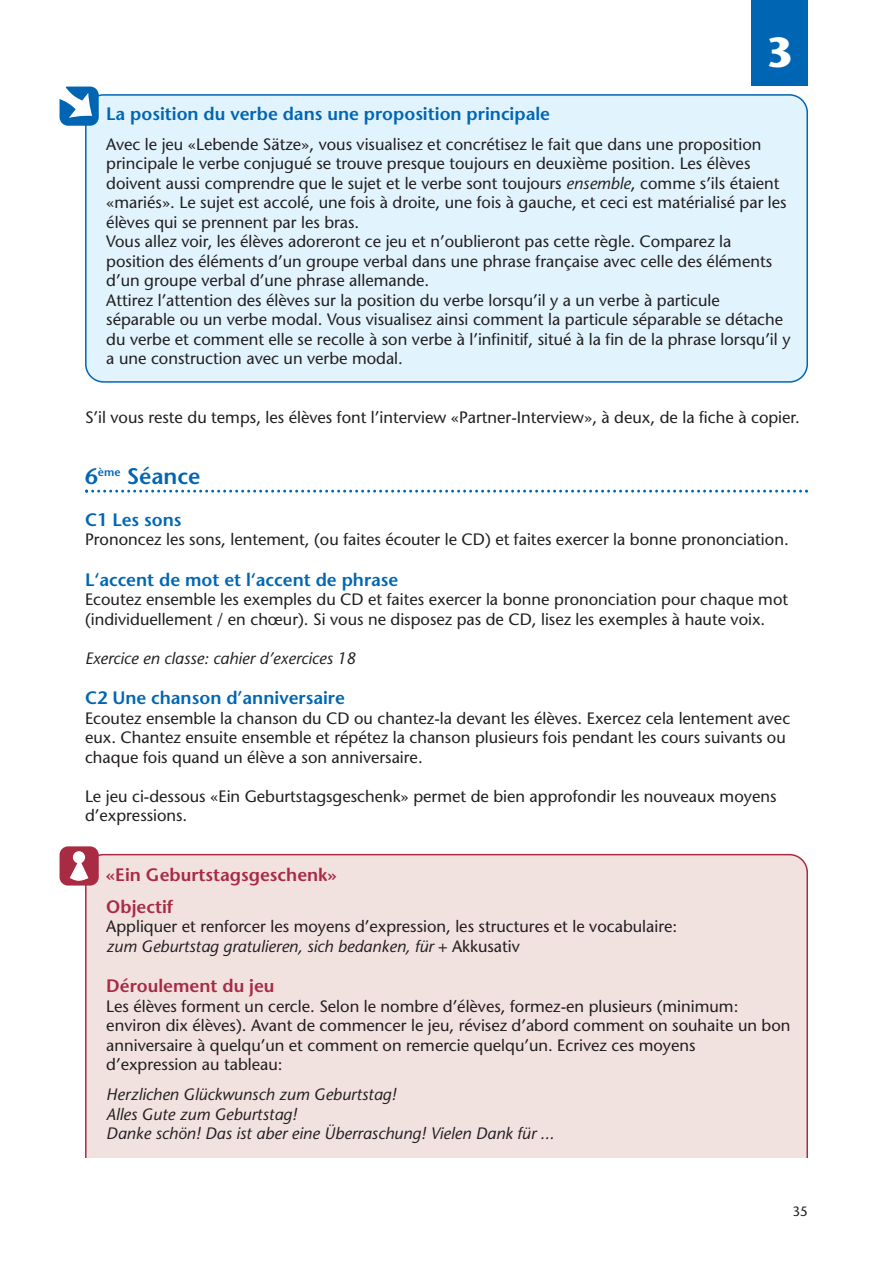
<style>
.page{position:relative;width:893px;height:1263px;background:#fff}
.page>*{position:absolute;margin:0;border:0;box-sizing:border-box;transform-origin:0 0}
.t1{font:700 42px "Stone Sans";color:#fff}
.t2{font:600 22.5px "Stone Sans";color:#0066b3}
.t3{font:600 18px "Stone Sans";color:#0066b3}
.t4{font:600 18px/31.5px "Stone Sans";color:#a82b43}
.t5{font:16.5px/19.5px "Stone Sans";color:#231f20}
.t6{font:italic 16.5px/19.5px "Stone Sans";color:#231f20}
.t7{font:13.5px "Stone Sans";color:#231f20}
.s1{font-style:italic}
</style>
<div class="page">
<div style="left:85px;top:854px;width:723px;height:304px;background:#f1e2df"></div>
<div style="left:60px;top:846px;width:39px;height:40px;background:#a82b43;border-radius:9px"></div>
<div style="left:73px;top:851px;width:12px;height:12px;background:#fff;border-radius:50%"></div>
<svg style="left:70px;top:862px;width:18px;height:19px"></svg>
<div style="left:85px;top:94px;width:723px;height:289px;background:#e1f3fd"></div>
<div style="left:60px;top:87px;width:39px;height:39px;background:#0066b3;border-radius:9px"></div>
<svg style="left:59px;top:86px;width:33px;height:32px"></svg>
<div style="left:751px;top:0;width:57px;height:85px;background:#0066b3"></div>
<svg style="left:85px;top:490px;width:723px;height:3px"></svg>
<h1 class="t1" style="left:766px;top:36px;width:28px">3</h1>
<p class="t3" style="left:106px;top:106px;width:445px">La position du verbe dans une proposition principale</p>
<p class="t5" style="left:106px;top:136px;width:686px">Avec le jeu «Lebende Sätze», vous visualisez et concrétisez le fait que dans une proposition principale le verbe conjugué se trouve presque toujours en deuxième position. Les élèves doivent aussi comprendre que le sujet et le verbe sont toujours <span class="s1">ensemble</span>, comme s’ils étaient «mariés». Le sujet est accolé, une fois à droite, une fois à gauche, et ceci est matérialisé par les élèves qui se prennent par les bras.<br>Vous allez voir, les élèves adoreront ce jeu et n’oublieront pas cette règle. Comparez la position des éléments d’un groupe verbal dans une phrase française avec celle des éléments d’un groupe verbal d’une phrase allemande.<br>Attirez l’attention des élèves sur la position du verbe lorsqu’il y a un verbe à particule séparable ou un verbe modal. Vous visualisez ainsi comment la particule séparable se détache du verbe et comment elle se recolle à son verbe à l’infinitif, situé à la fin de la phrase lorsqu’il y a une construction avec un verbe modal.</p>
<p class="t5" style="left:85px;top:409px;width:716px">S’il vous reste du temps, les élèves font l’interview «Partner-Interview», à deux, de la fiche à copier.</p>
<h2 class="t2" style="left:85px;top:467px;width:117px">6<sup>ème</sup> Séance</h2>
<p class="t3" style="left:85px;top:513px;width:98px">C1 Les sons</p>
<p class="t5" style="left:85px;top:532px;width:705px">Prononcez les sons, lentement, (ou faites écouter le CD) et faites exercer la bonne prononciation.</p>
<p class="t3" style="left:85px;top:573px;width:315px">L‘accent de mot et l‘accent de phrase</p>
<p class="t5" style="left:85px;top:592px;width:704px">Ecoutez ensemble les exemples du CD et faites exercer la bonne prononciation pour chaque mot (individuellement / en chœur). Si vous ne disposez pas de CD, lisez les exemples à haute voix.</p>
<p class="t6" style="left:85px;top:650px;width:273px">Exercice en classe: cahier d’exercices 18</p>
<p class="t3" style="left:85px;top:691px;width:261px">C2 Une chanson d’anniversaire</p>
<p class="t5" style="left:85px;top:710px;width:707px">Ecoutez ensemble la chanson du CD ou chantez-la devant les élèves. Exercez cela lentement avec eux. Chantez ensuite ensemble et répétez la chanson plusieurs fois pendant les cours suivants ou chaque fois quand un élève a son anniversaire.</p>
<p class="t5" style="left:85px;top:788px;width:693px">Le jeu ci-dessous «Ein Geburtstagsgeschenk» permet de bien approfondir les nouveaux moyens d’expressions.</p>
<p class="t4" style="left:106px;top:861px;width:232px">«Ein Geburtstagsgeschenk»<br>Objectif</p>
<p class="t5" style="left:106px;top:919px;width:572px">Appliquer et renforcer les moyens d’expression, les structures et le vocabulaire: <span class="s1">zum Geburtstag gratulieren, sich bedanken, für</span> + Akkusativ</p>
<p class="t4" style="left:106px;top:972px;width:170px">Déroulement du jeu</p>
<p class="t5" style="left:106px;top:998px;width:686px">Les élèves forment un cercle. Selon le nombre d’élèves, formez-en plusieurs (minimum: environ dix élèves). Avant de commencer le jeu, révisez d’abord comment on souhaite un bon anniversaire à quelqu’un et comment on remercie quelqu’un. Ecrivez ces moyens d’expression au tableau:</p>
<p class="t6" style="left:106px;top:1087px;width:449px">Herzlichen Glückwunsch zum Geburtstag!<br>Alles Gute zum Geburtstag!<br>Danke schön! Das ist aber eine Überraschung! Vielen Dank für ...</p>
<p class="t7" style="left:792px;top:1206px;width:17px">35</p>
</div>
